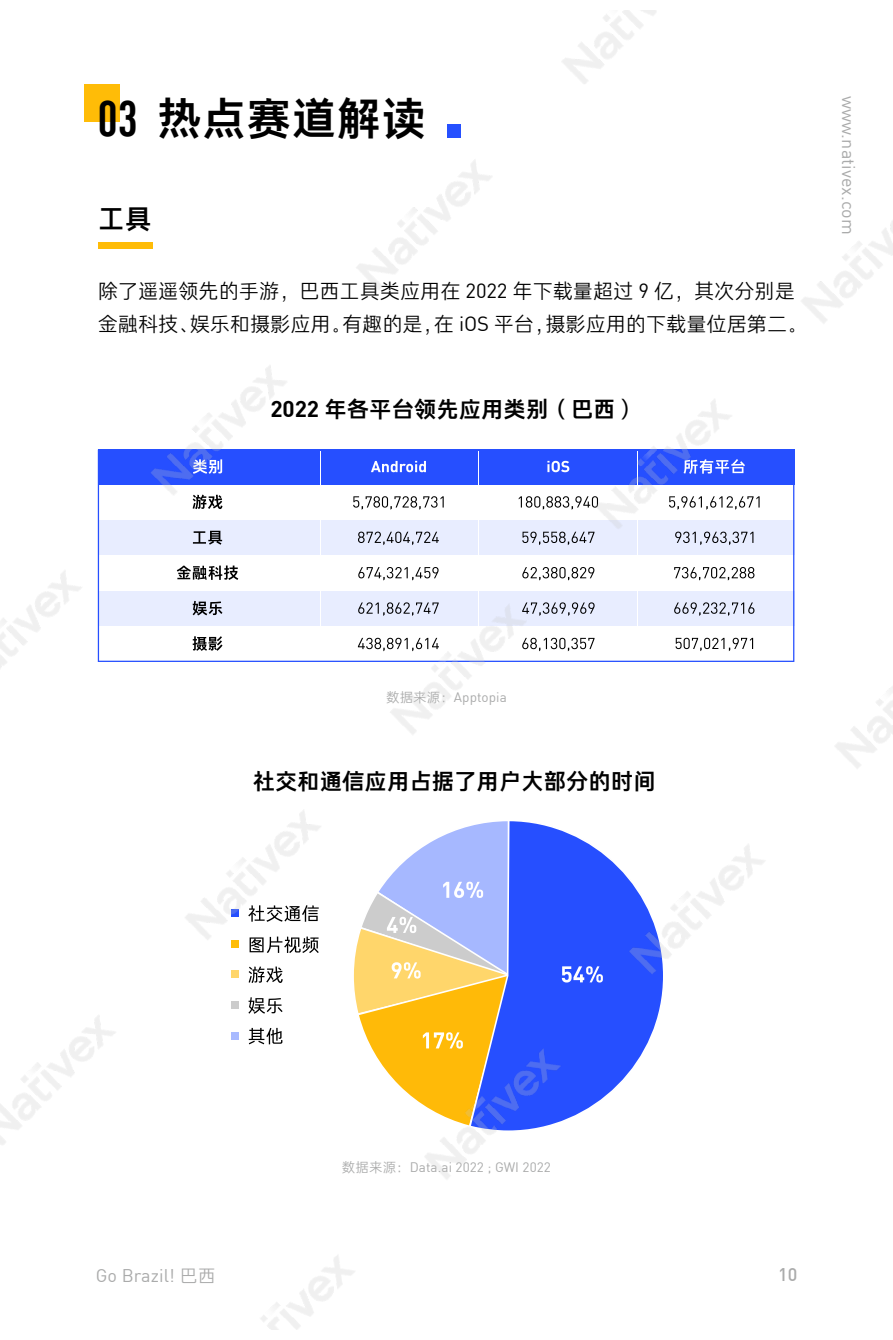
<style>
.page{position:relative;width:893px;height:1340px;background:#fff}
.page>*{position:absolute;margin:0;border:0;box-sizing:border-box;transform-origin:0 0}
.t1{font:45px "FZFANGJHS CU GB1 0";color:#000}
.t2{font:27px "FZFANGJHS CU GB1 0";color:#000}
.t3{font:22.5px "FZFANGJHS CU GB1 0";letter-spacing:-.005em;color:#000}
.t4{font:20.25px/33.8px "FZFANGJHS GB1 0";letter-spacing:-.005em;color:#000}
.t5{font:18px "DINOT";letter-spacing:.005em;color:#aaabab}
.t6{font:500 18px "DINOT";color:#aaabab}
.t7{font:13.5px "DINOT";letter-spacing:.005em;color:#aaabab}
.s1{font-family:"DINOT";font-weight:700;font-stretch:condensed;font-size:49.5px}
.s2{font-family:"DINOT"}
.s3{font-family:"DINOT";font-weight:700}
.s4{font-family:"FZFANGJHS GB1 0"}
</style>
<div class="page">
<img style="left:0;top:11px;width:893px;height:1318px">
<h1 class="t1" style="left:98px;top:94px;width:330px"><span class="s1">03</span> 热点赛道解读</h1>
<h2 class="t2" style="left:98px;top:204px;width:55px">工具</h2>
<p class="t4" style="left:98px;top:274px;width:711px">除了遥遥领先的手游，巴西工具类应用在 <span class="s2">2022</span> 年下载量超过 <span class="s2">9</span> 亿，其次分别是金融科技、娱乐和摄影应用。有趣的是，在 <span class="s2">iOS</span> 平台，摄影应用的下载量位居第二。</p>
<p class="t3" style="left:270px;top:397px;width:369px"><span class="s3">2022</span> 年各平台领先应用类别（巴西）</p>
<p class="t5" style="left:862px;top:96px;width:141px;rotate:90deg">www.nativex.com</p>
<p class="t7" style="left:386px;top:687px;width:122px"><span class="s4">数据来源：</span>Apptopia</p>
<p class="t3" style="left:253px;top:769px;width:405px">社交和通信应用占据了用户大部分的时间</p>
<p class="t5" style="left:96px;top:1262px;width:122px">Go Brazil! <span class="s4">巴西</span></p>
<p class="t7" style="left:342px;top:1156px;width:210px"><span class="s4">数据来源：</span>Data.ai 2022 ; GWI 2022</p>
<p class="t6" style="left:778px;top:1260px;width:21px">10</p>
</div>
